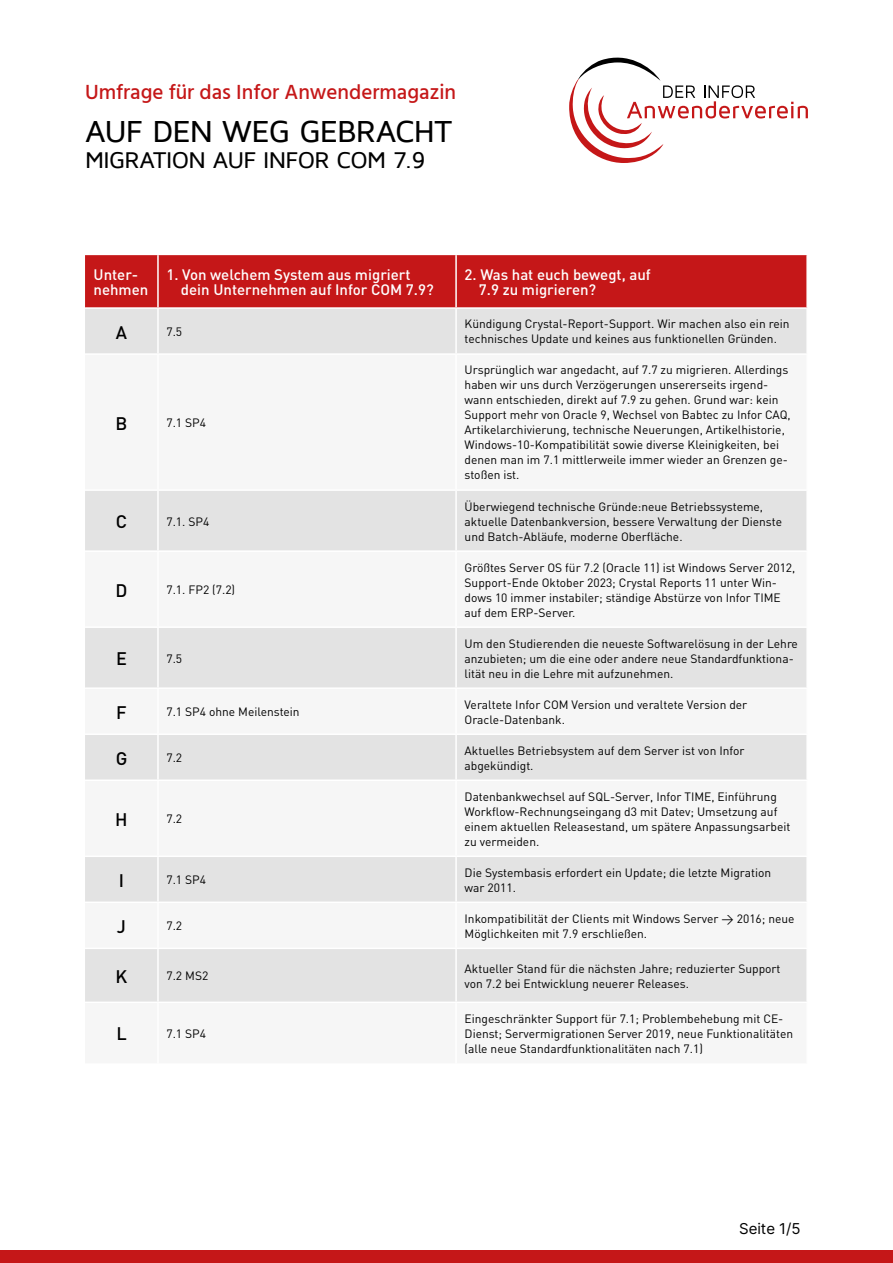
<style>
.page{position:relative;width:893px;height:1263px;background:#fff}
.page>*{position:absolute;margin:0;border:0;box-sizing:border-box;transform-origin:0 0}
.t1{font:500 31.2px "Maven Pro";letter-spacing:-.03em;color:#000}
.t2{font:500 23.4px "Maven Pro";letter-spacing:-.03em;color:#000}
.t3{font:500 21px "Hind";color:#c51718}
.t4{font:500 18px "DIN";color:#000}
.t5{font:500 15px/15px "DIN";color:#fff}
.t6{font:15px "Inter";color:#000}
.t7{font:12px/15px "DIN";color:#000}
</style>
<div class="page">
<svg style="left:569px;top:57px;width:239px;height:106px"></svg>
<div style="left:0;top:1251px;width:893px;height:12px;background:#c51718"></div>
<div style="left:85px;top:255px;width:721px;height:52px;background:#c51718"></div>
<div style="left:85px;top:309px;width:721px;height:44px;background:#e3e3e3"></div>
<svg style="left:85px;top:491px;width:721px;height:510px;fill:#e3e3e3"></svg>
<hr style="left:158px;top:550px;width:298px;height:2px;background:#fff">
<hr style="left:456px;top:550px;width:352px;height:2px;background:#fff">
<hr style="left:158px;top:626px;width:298px;height:2px;background:#fff">
<hr style="left:456px;top:626px;width:352px;height:2px;background:#fff">
<hr style="left:158px;top:687px;width:298px;height:2px;background:#fff">
<hr style="left:456px;top:687px;width:352px;height:2px;background:#fff">
<hr style="left:158px;top:733px;width:298px;height:2px;background:#fff">
<hr style="left:456px;top:733px;width:352px;height:2px;background:#fff">
<hr style="left:158px;top:779px;width:298px;height:2px;background:#fff">
<hr style="left:456px;top:779px;width:352px;height:2px;background:#fff">
<hr style="left:158px;top:855px;width:298px;height:2px;background:#fff">
<hr style="left:456px;top:855px;width:352px;height:2px;background:#fff">
<hr style="left:158px;top:901px;width:298px;height:2px;background:#fff">
<hr style="left:456px;top:901px;width:352px;height:2px;background:#fff">
<hr style="left:158px;top:947px;width:298px;height:2px;background:#fff">
<hr style="left:456px;top:947px;width:352px;height:2px;background:#fff">
<hr style="left:157px;top:255px;width:2px;height:52px;background:#fff">
<hr style="left:455px;top:255px;width:2px;height:52px;background:#fff">
<hr style="left:157px;top:309px;width:2px;height:44px;background:#fff">
<hr style="left:455px;top:309px;width:2px;height:44px;background:#fff">
<hr style="left:157px;top:491px;width:2px;height:59px;background:#fff">
<hr style="left:455px;top:491px;width:2px;height:59px;background:#fff">
<hr style="left:85px;top:550px;width:73px;height:2px;background:#fff">
<hr style="left:157px;top:552px;width:2px;height:74px;background:#fff">
<hr style="left:455px;top:552px;width:2px;height:74px;background:#fff">
<hr style="left:85px;top:626px;width:73px;height:2px;background:#fff">
<hr style="left:157px;top:628px;width:2px;height:59px;background:#fff">
<hr style="left:455px;top:628px;width:2px;height:59px;background:#fff">
<hr style="left:85px;top:687px;width:73px;height:2px;background:#fff">
<hr style="left:157px;top:689px;width:2px;height:44px;background:#fff">
<hr style="left:455px;top:689px;width:2px;height:44px;background:#fff">
<hr style="left:85px;top:733px;width:73px;height:2px;background:#fff">
<hr style="left:157px;top:735px;width:2px;height:44px;background:#fff">
<hr style="left:455px;top:735px;width:2px;height:44px;background:#fff">
<hr style="left:85px;top:779px;width:73px;height:2px;background:#fff">
<hr style="left:157px;top:781px;width:2px;height:74px;background:#fff">
<hr style="left:455px;top:781px;width:2px;height:74px;background:#fff">
<hr style="left:85px;top:855px;width:73px;height:2px;background:#fff">
<hr style="left:157px;top:857px;width:2px;height:44px;background:#fff">
<hr style="left:455px;top:857px;width:2px;height:44px;background:#fff">
<hr style="left:85px;top:901px;width:73px;height:2px;background:#fff">
<hr style="left:157px;top:903px;width:2px;height:44px;background:#fff">
<hr style="left:455px;top:903px;width:2px;height:44px;background:#fff">
<hr style="left:85px;top:947px;width:73px;height:2px;background:#fff">
<hr style="left:157px;top:949px;width:2px;height:52px;background:#fff">
<hr style="left:455px;top:949px;width:2px;height:52px;background:#fff">
<h3 class="t3" style="left:85px;top:77px;width:373px">Umfrage für das Infor Anwendermagazin</h3>
<h1 class="t1" style="left:85px;top:115px;width:369px">AUF DEN WEG GEBRACHT</h1>
<h2 class="t2" style="left:85px;top:148px;width:342px">MIGRATION AUF INFOR COM 7.9</h2>
<p class="t5" style="left:94px;top:267px;width:56px">Unter&shy;nehmen</p>
<p class="t5" style="left:181px;top:267px;width:254px;text-indent:-14px">1. Von welchem System aus migriert dein Unternehmen auf Infor COM 7.9?</p>
<p class="t5" style="left:479px;top:267px;width:173px;text-indent:-14px">2. Was hat euch bewegt, auf<br>7.9 zu migrieren?</p>
<h3 class="t4" style="left:116px;top:320px;width:13px">A</h3>
<p class="t7" style="left:166px;top:324px;width:17px">7.5</p>
<p class="t7" style="left:465px;top:316px;width:326px">Kündigung Crystal-Report-Support. Wir machen also ein rein technisches Update und keines aus funktionellen Gründen.</p>
<h3 class="t4" style="left:116px;top:411px;width:13px">B</h3>
<p class="t7" style="left:166px;top:415px;width:41px">7.1 SP4</p>
<h3 class="t4" style="left:116px;top:510px;width:13px">C</h3>
<p class="t7" style="left:166px;top:513px;width:44px">7.1. SP4</p>
<h3 class="t4" style="left:116px;top:579px;width:13px">D</h3>
<p class="t7" style="left:166px;top:582px;width:70px">7.1. FP2 (7.2)</p>
<h3 class="t4" style="left:116px;top:647px;width:12px">E</h3>
<p class="t7" style="left:166px;top:650px;width:17px">7.5</p>
<p class="t7" style="left:465px;top:362px;width:328px">Ursprünglich war angedacht, auf 7.7 zu migrieren. Allerdings haben wir uns durch Verzögerungen unsererseits irgend&shy;wann entschieden, direkt auf 7.9 zu gehen. Grund war: kein Support mehr von Oracle 9, Wechsel von Babtec zu Infor CAQ, Artikelarchivierung, technische Neuerungen, Artikelhistorie, Windows-10-Kompatibilität sowie diverse Kleinigkeiten, bei denen man im 7.1 mittlerweile immer wieder an Grenzen ge&shy;stoßen ist.</p>
<p class="t7" style="left:465px;top:498px;width:319px">Überwiegend technische Gründe:neue Betriebssysteme, aktuelle Datenbankversion, bessere Verwaltung der Dienste und Batch-Abläufe, moderne Oberfläche.</p>
<p class="t7" style="left:465px;top:559px;width:332px">Größtes Server OS für 7.2 (Oracle 11) ist Windows Server 2012, Support-Ende Oktober 2023; Crystal Reports 11 unter Win&shy;dows 10 immer instabiler; ständige Abstürze von Infor TIME auf dem ERP-Server.</p>
<p class="t7" style="left:465px;top:635px;width:335px">Um den Studierenden die neueste Softwarelösung in der Lehre anzubieten; um die eine oder andere neue Standardfunktiona&shy;lität neu in die Lehre mit aufzunehmen.</p>
<h3 class="t4" style="left:116px;top:701px;width:12px">F</h3>
<p class="t7" style="left:166px;top:704px;width:135px">7.1 SP4 ohne Meilenstein</p>
<p class="t7" style="left:465px;top:696px;width:284px">Veraltete Infor COM Version und veraltete Version der<br>Oracle-Datenbank.</p>
<h3 class="t4" style="left:116px;top:747px;width:13px">G</h3>
<p class="t7" style="left:166px;top:750px;width:17px">7.2</p>
<p class="t7" style="left:465px;top:742px;width:281px">Aktuelles Betriebsystem auf dem Server ist von Infor abgekündigt.</p>
<h3 class="t4" style="left:115px;top:808px;width:14px">H</h3>
<p class="t7" style="left:166px;top:811px;width:17px">7.2</p>
<p class="t7" style="left:465px;top:788px;width:327px">Datenbankwechsel auf SQL-Server, Infor TIME, Einführung Workflow-Rechnungseingang d3 mit Datev; Umsetzung auf einem aktuellen Releasestand, um spätere Anpassungsarbeit zu vermeiden.</p>
<h3 class="t4" style="left:119px;top:869px;width:7px">I</h3>
<p class="t7" style="left:166px;top:872px;width:41px">7.1 SP4</p>
<p class="t7" style="left:465px;top:865px;width:308px">Die Systembasis erfordert ein Update; die letzte Migration war 2011.</p>
<h3 class="t4" style="left:117px;top:915px;width:11px">J</h3>
<p class="t7" style="left:166px;top:918px;width:17px">7.2</p>
<p class="t7" style="left:465px;top:911px;width:332px">Inkompatibilität der Clients mit Windows Server &gt; 2016; neue<br>Möglichkeiten mit 7.9 erschließen.</p>
<h3 class="t4" style="left:116px;top:965px;width:13px">K</h3>
<p class="t7" style="left:166px;top:968px;width:43px">7.2 MS2</p>
<p class="t7" style="left:465px;top:961px;width:318px">Aktueller Stand für die nächsten Jahre; reduzierter Support von 7.2 bei Entwicklung neuerer Releases.</p>
<h3 class="t4" style="left:116px;top:1022px;width:12px">L</h3>
<p class="t7" style="left:166px;top:1026px;width:41px">7.1 SP4</p>
<p class="t7" style="left:465px;top:1011px;width:330px">Eingeschränkter Support für 7.1; Problembehebung mit CE-<br>Dienst; Servermigrationen Server 2019, neue Funktionalitäten (alle neue Standardfunktionalitäten nach 7.1)</p>
<p class="t6" style="left:739px;top:1217px;width:63px">Seite 1/5</p>
</div>
